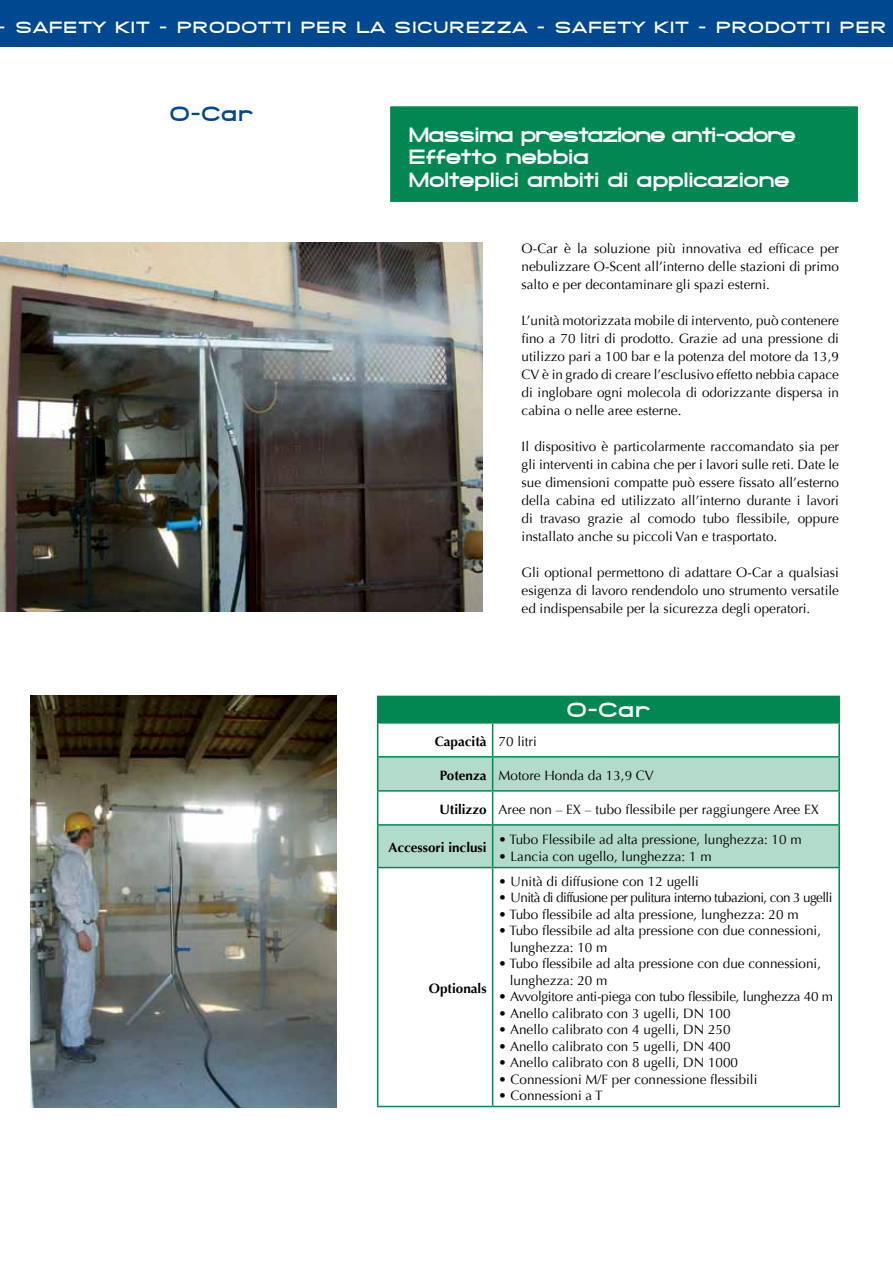
<style>
.page{position:relative;width:893px;height:1263px;background:#fff}
.page>*{position:absolute;margin:0;border:0;box-sizing:border-box;transform-origin:0 0}
.t1{font:800 21px/22.5px "SF Grandezza";letter-spacing:-.01em;color:#fff}
.t2{font:800 21px "SF Grandezza";color:#004990}
.t3{font:800 16.5px "SF Grandezza";letter-spacing:.085em;color:#fff}
.t4{font:13.5px/18px "Optima";color:#000;text-align:justify}
.t5{font:13.5px "Optima";letter-spacing:-.045em;color:#000}
.t6{font:13.5px "Optima";letter-spacing:-.02em;color:#000}
.t7{font:700 13.5px "Optima";color:#000}
.s1{font-weight:400}
.s2{font-weight:700}
</style>
<div class="page">
<img style="left:0;top:243px;width:482px;height:369px">
<div style="left:0;top:0;width:893px;height:47px;background:#004990"></div>
<div style="left:378px;top:696px;width:461px;height:27px;background:#008752"></div>
<svg style="left:378px;top:758px;width:460px;height:109px;fill:#b3dbcb"></svg>
<hr style="left:377px;top:696px;width:116px;height:1px;background:#008752">
<svg style="left:377px;top:697px;width:1px;height:25px"></svg>
<hr style="left:493px;top:696px;width:347px;height:1px;background:#008752">
<hr style="left:838px;top:697px;width:2px;height:25px;background:#008752">
<hr style="left:377px;top:722px;width:116px;height:2px;background:#008752">
<hr style="left:377px;top:724px;width:1px;height:32px;background:#008752">
<hr style="left:493px;top:722px;width:347px;height:2px;background:#008752">
<hr style="left:492px;top:724px;width:1px;height:32px;background:#008752">
<hr style="left:838px;top:724px;width:2px;height:32px;background:#008752">
<hr style="left:377px;top:756px;width:116px;height:2px;background:#008752">
<hr style="left:377px;top:758px;width:1px;height:32px;background:#008752">
<hr style="left:493px;top:756px;width:347px;height:2px;background:#008752">
<hr style="left:492px;top:758px;width:1px;height:32px;background:#008752">
<hr style="left:838px;top:758px;width:2px;height:32px;background:#008752">
<hr style="left:377px;top:790px;width:116px;height:2px;background:#008752">
<hr style="left:377px;top:792px;width:1px;height:32px;background:#008752">
<hr style="left:493px;top:790px;width:347px;height:2px;background:#008752">
<hr style="left:492px;top:792px;width:1px;height:32px;background:#008752">
<hr style="left:838px;top:792px;width:2px;height:32px;background:#008752">
<hr style="left:377px;top:824px;width:116px;height:2px;background:#008752">
<hr style="left:377px;top:826px;width:1px;height:41px;background:#008752">
<hr style="left:493px;top:824px;width:347px;height:2px;background:#008752">
<hr style="left:492px;top:826px;width:1px;height:41px;background:#008752">
<hr style="left:838px;top:826px;width:2px;height:41px;background:#008752">
<hr style="left:377px;top:867px;width:116px;height:1px;background:#008752">
<hr style="left:377px;top:868px;width:1px;height:238px;background:#008752">
<hr style="left:493px;top:867px;width:347px;height:1px;background:#008752">
<hr style="left:492px;top:868px;width:1px;height:238px;background:#008752">
<hr style="left:838px;top:868px;width:2px;height:238px;background:#008752">
<hr style="left:377px;top:1106px;width:116px;height:1px;background:#008752">
<hr style="left:493px;top:1106px;width:347px;height:1px;background:#008752">
<div style="left:390px;top:106px;width:468px;height:96px;background:#008752;border:2px solid #008752"></div>
<img style="left:30px;top:696px;width:307px;height:411px">
<p class="t3" style="left:-2px;top:17px;width:890px">- SAFETY KIT - PRODOTTI PER LA SICUREZZA - SAFETY KIT - PRODOTTI PER</p>
<h1 class="t2" style="left:170px;top:100px;width:84px">O-Car</h1>
<h1 class="t1" style="left:409px;top:123px;width:389px">Massima prestazione anti-odore<br>Effetto nebbia<br>Molteplici ambiti di applicazione</h1>
<p class="t4" style="left:522px;top:239px;width:319px">O-Car è la soluzione più innovativa ed efficace per nebulizzare O-Scent all’interno delle stazioni di primo salto e per decontaminare gli spazi esterni.</p>
<p class="t4" style="left:522px;top:311px;width:319px">L’unità motorizzata mobile di intervento, può contenere fino a 70 litri di prodotto. Grazie ad una pressione di utilizzo pari a 100 bar e la potenza del motore da 13,9<br>CV è in grado di creare l’esclusivo effetto nebbia capace di inglobare ogni molecola di odorizzante dispersa in cabina o nelle aree esterne.</p>
<p class="t4" style="left:522px;top:437px;width:319px">Il dispositivo è particolarmente raccomandato sia per gli interventi in cabina che per i lavori sulle reti. Date le sue dimensioni compatte può essere fissato all’esterno della cabina ed utilizzato all’interno durante i lavori di travaso grazie al comodo tubo flessibile, oppure installato anche su piccoli Van e trasportato.</p>
<p class="t4" style="left:522px;top:563px;width:319px">Gli optional permettono di adattare O-Car a qualsiasi esigenza di lavoro rendendolo uno strumento versatile ed indispensabile per la sicurezza degli operatori.</p>
<h1 class="t1" style="left:567px;top:698px;width:84px">O-Car</h1>
<p class="t7" style="left:435px;top:734px;width:104px">Capacità <span class="s1">70 litri</span></p>
<p class="t4" style="left:440px;top:767px;width:215px"><span class="s2">Potenza</span> Motore Honda da 13,9 CV</p>
<p class="t4" style="left:439px;top:801px;width:381px"><span class="s2">Utilizzo</span> Aree non – EX – tubo flessibile per raggiungere Aree EX</p>
<p class="t7" style="left:388px;top:840px;width:100px">Accessori inclusi</p>
<p class="t4" style="left:499px;top:831px;width:304px">• Tubo Flessibile ad alta pressione, lunghezza: 10 m</p>
<p class="t4" style="left:499px;top:847px;width:215px">• Lancia con ugello, lunghezza: 1 m</p>
<p class="t7" style="left:429px;top:981px;width:59px">Optionals</p>
<p class="t4" style="left:499px;top:872px;width:202px">• Unità di diffusione con 12 ugelli</p>
<p class="t5" style="left:499px;top:890px;width:335px">• Unità di diffusione per pulitura interno tubazioni, con 3 ugelli</p>
<p class="t4" style="left:499px;top:905px;width:301px">• Tubo flessibile ad alta pressione, lunghezza: 20 m</p>
<p class="t4" style="left:510px;top:923px;width:313px;line-height:16.5px;text-indent:-11px">• Tubo flessibile ad alta pressione con due connessioni, lunghezza: 10 m</p>
<p class="t4" style="left:510px;top:956px;width:313px;line-height:16.5px;text-indent:-11px">• Tubo flessibile ad alta pressione con due connessioni, lunghezza: 20 m</p>
<p class="t6" style="left:499px;top:989px;width:336px">• Avvolgitore anti-piega con tubo flessibile, lunghezza 40 m</p>
<p class="t4" style="left:499px;top:1004px;width:233px">• Anello calibrato con 3 ugelli, DN 100</p>
<p class="t4" style="left:499px;top:1021px;width:233px">• Anello calibrato con 4 ugelli, DN 250</p>
<p class="t4" style="left:499px;top:1037px;width:233px">• Anello calibrato con 5 ugelli, DN 400</p>
<p class="t4" style="left:499px;top:1054px;width:241px">• Anello calibrato con 8 ugelli, DN 1000</p>
<p class="t4" style="left:499px;top:1070px;width:260px">• Connessioni M/F per connessione flessibili</p>
<p class="t4" style="left:499px;top:1087px;width:105px">• Connessioni a T</p>
</div>
